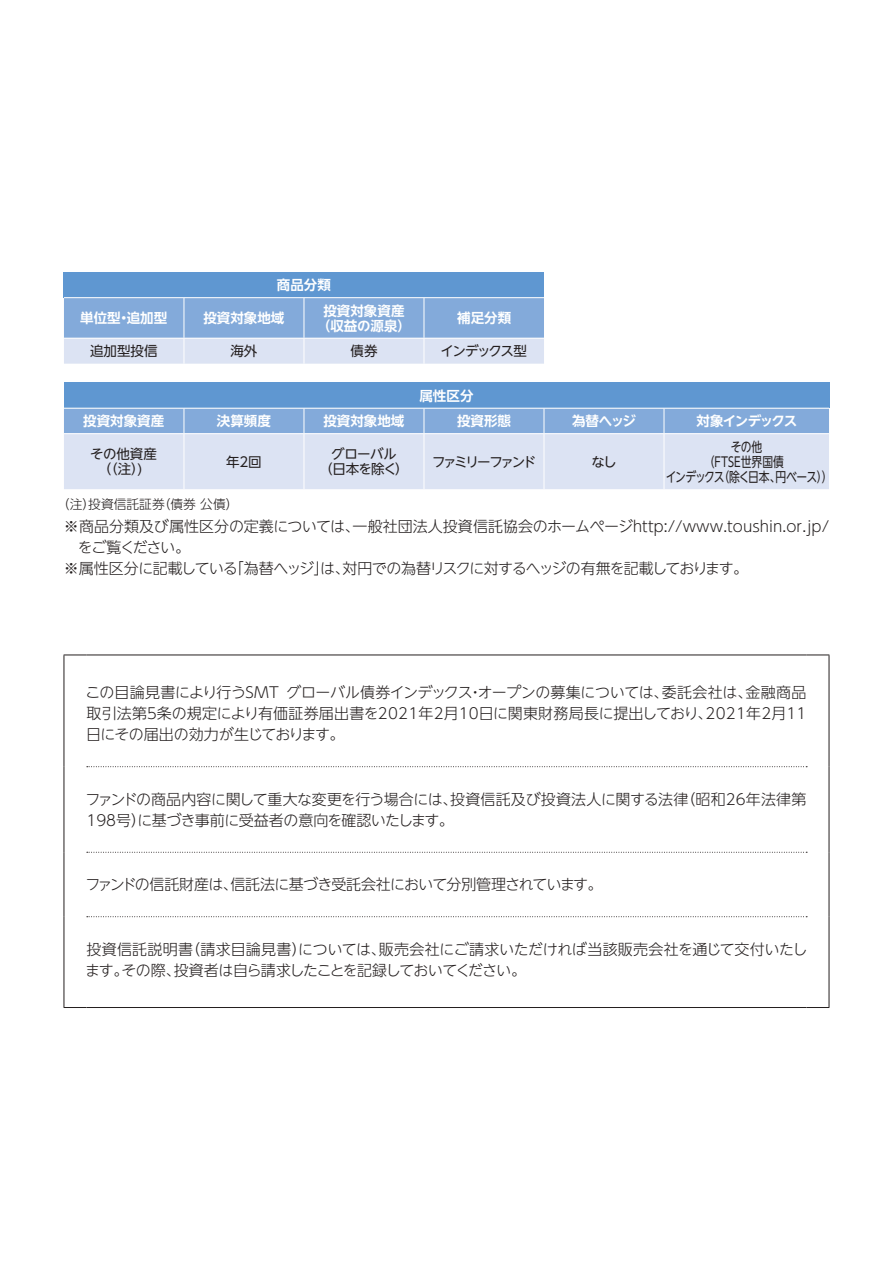
<style>
.page{position:relative;width:893px;height:1263px;background:#fff}
.page>*{position:absolute;margin:0;border:0;box-sizing:border-box;transform-origin:0 0}
.t1{font:300 15px/21px "UD Shin Go NT Pro";letter-spacing:-.025em;color:#241f1f}
.t2{font:300 15px "UD Shin Go NT Pro";letter-spacing:.005em;color:#241f1f}
.t3{font:300 15px "UD Shin Go NT Pro";letter-spacing:-.065em;color:#241f1f}
.t4{font:300 15px "UD Shin Go NT Pro";letter-spacing:-.05em;color:#241f1f}
.t5{font:300 15px "UD Shin Go NT Pro";letter-spacing:-.09em;color:#241f1f}
.t6{font:700 13.5px/15px "UD Shin Go NT Pro De";color:#fff;text-align:center}
.t7{font:13.5px/15px "UD Shin Go NT Pro";letter-spacing:-.06em;color:#241f1f;text-align:center}
.t8{font:13.5px "UD Shin Go NT Pro";letter-spacing:-.095em;color:#241f1f;scale:.8 1}
.t9{font:13.5px "UD Shin Go NT Pro";letter-spacing:-.175em;color:#241f1f}
.t10{font:13.5px "UD Shin Go NT Pro";color:#241f1f;scale:.8 1}
.t11{font:700 13.5px "UD Shin Go NT Pro De";letter-spacing:-.08em;color:#fff}
.t12{font:13.5px "UD Shin Go NT Pro";letter-spacing:-.1em;color:#241f1f}
.t13{font:13.5px "UD Shin Go NT Pro";letter-spacing:-.06em;color:#241f1f;scale:.8 1}
.t14{font:300 12.75px "UD Shin Go NT Pro";color:#241f1f}
</style>
<div class="page">
<div style="left:64px;top:272px;width:480px;height:26px;background:#5f97d1"></div>
<hr style="left:64px;top:297px;width:120px;height:1px;background:#fff">
<hr style="left:184px;top:297px;width:120px;height:1px;background:#fff">
<hr style="left:304px;top:297px;width:120px;height:1px;background:#fff">
<hr style="left:424px;top:297px;width:120px;height:1px;background:#fff">
<svg style="left:64px;top:298px;width:480px;height:66px;background:#a8c1e4"></svg>
<div style="left:64px;top:383px;width:765px;height:25px;background:#5f97d1"></div>
<svg style="left:64px;top:408px;width:765px;height:81px;background:#c3d3ec"></svg>
<hr style="left:64px;top:433px;width:120px;height:1px;background:#fff">
<hr style="left:184px;top:433px;width:120px;height:1px;background:#fff">
<hr style="left:184px;top:434px;width:1px;height:55px;background:#fff">
<hr style="left:304px;top:433px;width:120px;height:1px;background:#fff">
<hr style="left:304px;top:434px;width:1px;height:55px;background:#fff">
<hr style="left:424px;top:433px;width:120px;height:1px;background:#fff">
<hr style="left:424px;top:434px;width:1px;height:55px;background:#fff">
<hr style="left:544px;top:433px;width:120px;height:1px;background:#fff">
<hr style="left:544px;top:434px;width:1px;height:55px;background:#fff">
<hr style="left:664px;top:433px;width:165px;height:1px;background:#fff">
<hr style="left:664px;top:434px;width:1px;height:55px;background:#fff">
<svg style="left:87px;top:766px;width:720px;height:1px"></svg>
<svg style="left:87px;top:852px;width:720px;height:1px"></svg>
<svg style="left:87px;top:916px;width:720px;height:1px"></svg>
<svg style="left:65px;top:655px;width:21px;height:1px"></svg>
<hr style="left:64px;top:655px;width:1px;height:112px;background:#241f1f">
<hr style="left:86px;top:655px;width:720px;height:1px;background:#241f1f">
<svg style="left:806px;top:655px;width:23px;height:1px"></svg>
<hr style="left:829px;top:655px;width:1px;height:112px;background:#241f1f">
<hr style="left:64px;top:767px;width:1px;height:85px;background:#241f1f">
<hr style="left:829px;top:767px;width:1px;height:85px;background:#241f1f">
<hr style="left:64px;top:852px;width:1px;height:65px;background:#241f1f">
<hr style="left:829px;top:852px;width:1px;height:65px;background:#241f1f">
<hr style="left:64px;top:917px;width:1px;height:90px;background:#241f1f">
<hr style="left:829px;top:917px;width:1px;height:90px;background:#241f1f">
<svg style="left:64px;top:1007px;width:22px;height:1px"></svg>
<hr style="left:86px;top:1007px;width:720px;height:1px;background:#241f1f">
<svg style="left:806px;top:1007px;width:23px;height:1px"></svg>
<p class="t6" style="left:277px;top:277px;width:55px">商品分類</p>
<p class="t6" style="left:80px;top:310px;width:88px">単位型・追加型</p>
<p class="t6" style="left:203px;top:310px;width:82px">投資対象地域</p>
<p class="t6" style="left:317px;top:302px;width:96px">投資対象資産（収益の源泉）</p>
<p class="t6" style="left:457px;top:310px;width:55px">補足分類</p>
<p class="t7" style="left:90px;top:343px;width:69px">追加型投信</p>
<p class="t7" style="left:230px;top:343px;width:28px">海外</p>
<p class="t7" style="left:350px;top:343px;width:28px">債券</p>
<p class="t12" style="left:441px;top:340px;width:88px">インデックス型</p>
<p class="t6" style="left:419px;top:388px;width:55px">属性区分</p>
<p class="t6" style="left:83px;top:413px;width:82px">投資対象資産</p>
<p class="t6" style="left:217px;top:413px;width:55px">決算頻度</p>
<p class="t6" style="left:323px;top:413px;width:82px">投資対象地域</p>
<p class="t6" style="left:457px;top:413px;width:55px">投資形態</p>
<p class="t6" style="left:572px;top:413px;width:66px">為替ヘッジ</p>
<p class="t11" style="left:697px;top:410px;width:102px">対象インデックス</p>
<p class="t7" style="left:90px;top:446px;width:68px">その他資産（（注）)</p>
<p class="t7" style="left:226px;top:453px;width:37px">年２回</p>
<p class="t7" style="left:319px;top:446px;width:91px">グローバル<br>（日本を除く）</p>
<p class="t9" style="left:432px;top:450px;width:106px">ファミリーファンド</p>
<p class="t7" style="left:592px;top:453px;width:27px">なし</p>
<p class="t13" style="left:731px;top:435px;width:41px">その他</p>
<p class="t10" style="left:704px;top:450px;width:102px">（FTSE世界国債</p>
<p class="t8" style="left:666px;top:465px;width:210px">インデックス（除く日本、円ベース））</p>
<p class="t14" style="left:57px;top:494px;width:183px">（注）投資信託証券（債券 公債）</p>
<p class="t2" style="left:64px;top:514px;width:767px">※商品分類及び属性区分の定義については、一般社団法人投資信託協会のホームページｈｔｔｐ://www.toushin.or.jp/</p>
<p class="t5" style="left:78px;top:535px;width:114px">をご覧ください。</p>
<p class="t3" style="left:64px;top:556px;width:686px">※属性区分に記載している「為替ヘッジ」は、対円での為替リスクに対するヘッジの有無を記載しております。</p>
<p class="t1" style="left:85px;top:681px;width:723px;text-align:justify">この目論見書により行うSMT グローバル債券インデックス・オープンの募集については、委託会社は、金融商品取引法第５条の規定により有価証券届出書を2021年2月10日に関東財務局長に提出しており、2021年2月11日にその届出の効力が生じております。</p>
<p class="t1" style="left:85px;top:788px;width:722px">ファンドの商品内容に関して重大な変更を行う場合には、投資信託及び投資法人に関する法律（昭和26年法律第<br>198号）に基づき事前に受益者の意向を確認いたします。</p>
<p class="t4" style="left:85px;top:872px;width:519px">ファンドの信託財産は、信託法に基づき受託会社において分別管理されています。</p>
<p class="t1" style="left:85px;top:938px;width:724px">投資信託説明書（請求目論見書）については、販売会社にご請求いただければ当該販売会社を通じて交付いたします。その際、投資者は自ら請求したことを記録しておいてください。</p>
</div>
